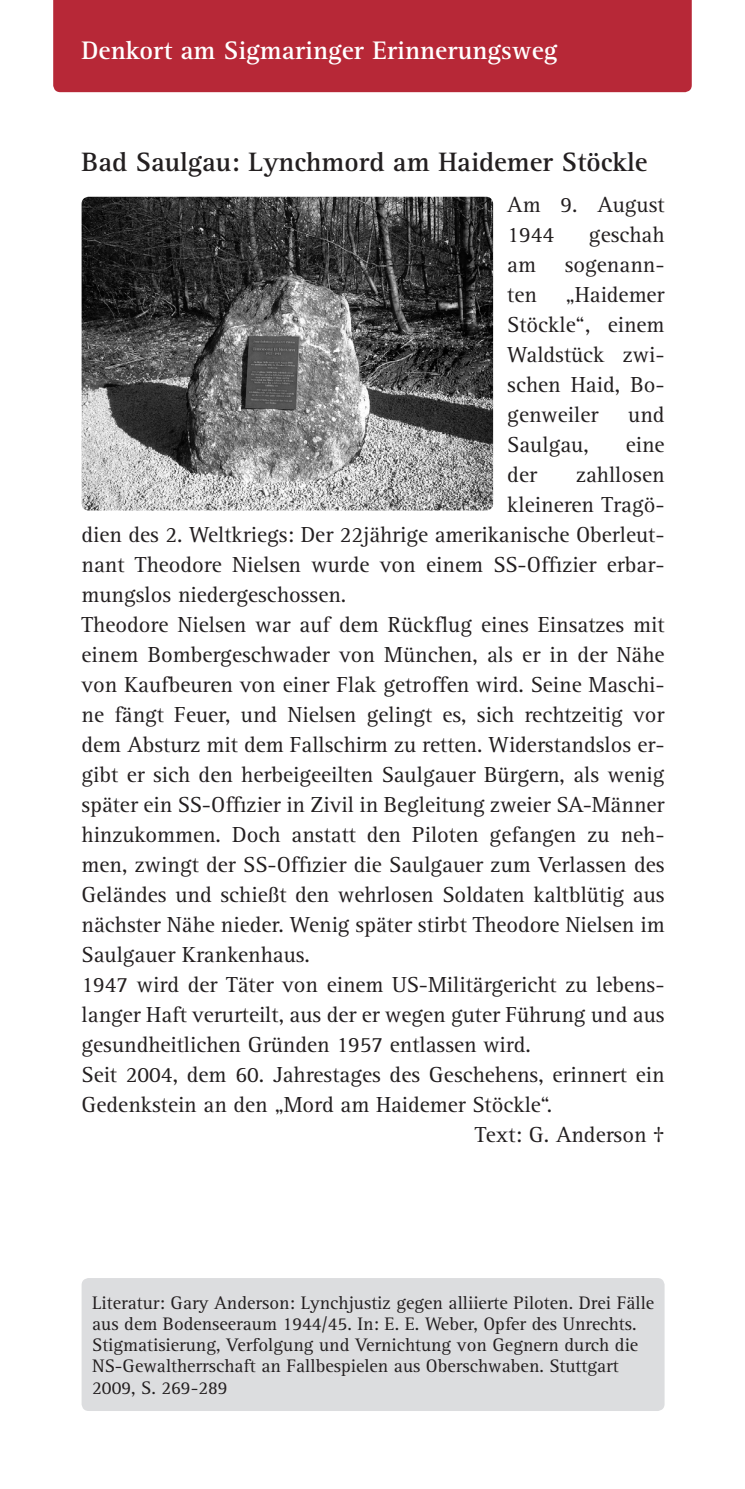
<style>
.page{position:relative;width:745px;height:1489px;background:#fff}
.page>*{position:absolute;margin:0;border:0;box-sizing:border-box;transform-origin:0 0}
.t1{font:700 27.5px "Rotis Serif";color:#231f20}
.t2{font:700 26.25px "Rotis Serif";color:#fff}
.t3{font:22.5px/30px "Rotis Serif";color:#231f20}
.t4{font:18.75px/21.2px "Rotis Serif";color:#231f20}
</style>
<div class="page">
<div style="left:53px;top:0;width:638px;height:92px;background:#b72837"></div>
<div style="left:81px;top:1277px;width:583px;height:133px;background:#dcdddf;border-radius:7px"></div>
<img style="left:81px;top:197px;width:412px;height:313px">
<p class="t2" style="left:81px;top:35px;width:477px">Denkort am Sigmaringer Erinnerungsweg</p>
<p class="t1" style="left:81px;top:145px;width:567px">Bad Saulgau: Lynchmord am Haidemer Stöckle</p>
<p class="t3" style="left:507px;top:190px;width:159px">Am 9. August<br>1944</p>
<p class="t3" style="left:588px;top:220px;width:77px">geschah</p>
<p class="t3" style="left:507px;top:250px;width:30px">am</p>
<p class="t3" style="left:564px;top:250px;width:101px">sogenann-</p>
<p class="t3" style="left:507px;top:280px;width:31px">ten</p>
<p class="t3" style="left:507px;top:280px;width:159px;text-align:justify;text-indent:58px">„Haidemer Stöckle“, einem Waldstück zwi&shy;schen Haid, Bo&shy;genweiler</p>
<p class="t3" style="left:627px;top:400px;width:38px">und</p>
<p class="t3" style="left:507px;top:430px;width:83px">Saulgau,</p>
<p class="t3" style="left:625px;top:430px;width:40px">eine</p>
<p class="t3" style="left:507px;top:460px;width:31px">der</p>
<p class="t3" style="left:575px;top:460px;width:90px">zahllosen</p>
<p class="t3" style="left:507px;top:490px;width:159px">kleineren Tragö-</p>
<p class="t3" style="left:81px;top:520px;width:584px">dien des 2. Weltkriegs: Der 22jährige amerikanische Oberleut-</p>
<p class="t3" style="left:81px;top:550px;width:584px">nant Theodore Nielsen wurde von einem SS-Offizier erbar-</p>
<p class="t3" style="left:81px;top:580px;width:266px">mungslos niedergeschossen.</p>
<p class="t3" style="left:81px;top:610px;width:584px">Theodore Nielsen war auf dem Rückflug eines Einsatzes mit</p>
<p class="t3" style="left:81px;top:640px;width:584px">einem Bombergeschwader von München, als er in der Nähe</p>
<p class="t3" style="left:81px;top:670px;width:584px">von Kaufbeuren von einer Flak getroffen wird. Seine Maschi-</p>
<p class="t3" style="left:81px;top:699px;width:584px">ne fängt Feuer, und Nielsen gelingt es, sich rechtzeitig vor</p>
<p class="t3" style="left:81px;top:729px;width:584px">dem Absturz mit dem Fallschirm zu retten. Widerstandslos er-</p>
<p class="t3" style="left:81px;top:759px;width:584px">gibt er sich den herbeigeeilten Saulgauer Bürgern, als wenig</p>
<p class="t3" style="left:81px;top:789px;width:584px">später ein SS-Offizier in Zivil in Begleitung zweier SA-Männer</p>
<p class="t3" style="left:81px;top:819px;width:584px">hinzukommen. Doch anstatt den Piloten gefangen zu neh-</p>
<p class="t3" style="left:81px;top:849px;width:584px">men, zwingt der SS-Offizier die Saulgauer zum Verlassen des</p>
<p class="t3" style="left:81px;top:879px;width:584px">Geländes und schießt den wehrlosen Soldaten kaltblütig aus</p>
<p class="t3" style="left:81px;top:909px;width:584px">nächster Nähe nieder. Wenig später stirbt Theodore Nielsen im</p>
<p class="t3" style="left:81px;top:939px;width:230px">Saulgauer Krankenhaus.</p>
<p class="t3" style="left:81px;top:969px;width:584px">1947 wird der Täter von einem US-Militärgericht zu lebens-</p>
<p class="t3" style="left:81px;top:999px;width:584px">langer Haft verurteilt, aus der er wegen guter Führung und aus</p>
<p class="t3" style="left:81px;top:1029px;width:450px">gesundheitlichen Gründen 1957 entlassen wird.</p>
<p class="t3" style="left:81px;top:1059px;width:584px">Seit 2004, dem 60. Jahrestages des Geschehens, erinnert ein</p>
<p class="t3" style="left:81px;top:1089px;width:472px">Gedenkstein an den „Mord am Haidemer Stöckle“.</p>
<p class="t3" style="left:474px;top:1119px;width:191px">Text: G. Anderson †</p>
<p class="t4" style="left:92px;top:1292px;width:563px">Literatur: Gary Anderson: Lynchjustiz gegen alliierte Piloten. Drei Fälle aus dem Bodenseeraum 1944/45. In: E. E. Weber, Opfer des Unrechts.<br>Stigmatisierung, Verfolgung und Vernichtung von Gegnern durch die NS-Gewaltherrschaft an Fallbespielen aus Oberschwaben. Stuttgart 2009, S. 269-289</p>
</div>
